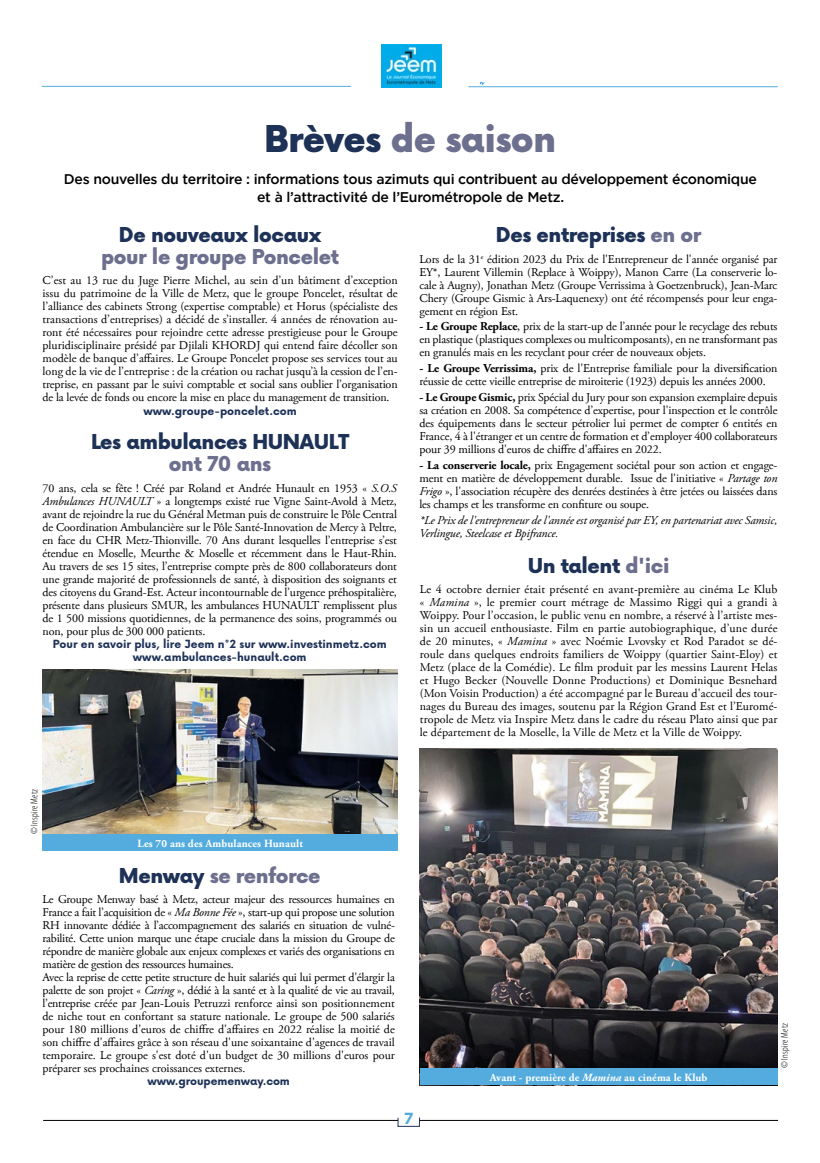
<style>
.page{position:relative;width:820px;height:1163px;background:#fff}
.page>*{position:absolute;margin:0;border:0;box-sizing:border-box;transform-origin:0 0}
.t1{font:900 36px "Now";letter-spacing:-.02em;color:#6d6f8e}
.t2{font:900 20px "Now";letter-spacing:-.02em;color:#1e3258}
.t3{font:900 20px "Now";letter-spacing:-.02em;color:#6d6f8e}
.t4{font:700 16px "Gotham";color:#53acdd}
.t5{font:500 14px/18px "Gotham";letter-spacing:-.02em;color:#000;text-align:center}
.t6{font:12px/13px "Adobe Garamond Pro";letter-spacing:-.01em;color:#000;text-align:justify}
.t7{font:italic 12px/13px "Adobe Garamond Pro";letter-spacing:-.01em;color:#000}
.t8{font:700 11px/13px "Now";color:#1e3258;text-align:center}
.t9{font:700 11px "Adobe Garamond Pro";letter-spacing:.01em;color:#fff}
.t10{font:300 condensed 10px "Myriad Pro";letter-spacing:.02em;color:#000}
.s1{color:#1e3258}
.s2{font-style:italic}
.s3{color:#6d6f8e}
.s4{font-weight:700}
</style>
<div class="page">
<hr style="left:43px;top:1119px;width:734px;height:1px;background:#000">
<div style="left:398px;top:1117px;width:21px;height:9px;background:#fff"></div>
<img style="left:381px;top:45px;width:60px;height:43px">
<hr style="left:468px;top:86px;width:309px;height:1px;background:#53acdd">
<svg style="left:479px;top:82px;width:5px;height:4px"></svg>
<hr style="left:42px;top:86px;width:309px;height:1px;background:#53acdd">
<img style="left:419px;top:748px;width:358px;height:320px">
<img style="left:43px;top:669px;width:355px;height:165px">
<div style="left:43px;top:834px;width:355px;height:16px;background:#53acdd"></div>
<div style="left:419px;top:1068px;width:358px;height:16px;background:#53acdd"></div>
<h1 class="t1" style="left:264px;top:112px;width:293px"><span class="s1">Brèves</span> de saison</h1>
<p class="t5" style="left:64px;top:170px;width:694px">Des nouvelles du territoire : informations tous azimuts qui contribuent au développement économique et à l’attractivité de l’Eurométropole de Metz.</p>
<h2 class="t2" style="left:119px;top:220px;width:204px">De nouveaux locaux</h2>
<h2 class="t3" style="left:101px;top:242px;width:239px">pour le groupe Poncelet</h2>
<p class="t6" style="left:43px;top:274px;width:356px">C’est au 13 rue du Juge Pierre Michel, au sein d’un bâtiment d’exception issu du patrimoine de la Ville de Metz, que le groupe Poncelet, résultat de l’alliance des cabinets Strong (expertise comptable) et Horus (spécialiste des transactions d’entreprises) a décidé de s’installer. 4 années de rénovation au&shy;ront été nécessaires pour rejoindre cette adresse prestigieuse pour le Groupe pluridisciplinaire présidé par Djilali KHORDJ qui entend faire décoller son modèle de banque d’affaires. Le Groupe Poncelet propose ses services tout au long de la vie de l’entreprise : de la création ou rachat jusqu’à la cession de l’en&shy;treprise, en passant par le suivi comptable et social sans oublier l’organisation de la levée de fonds ou encore la mise en place du management de transition.</p>
<p class="t8" style="left:143px;top:403px;width:155px">www.groupe-poncelet.com</p>
<h2 class="t2" style="left:91px;top:427px;width:259px">Les ambulances HUNAULT</h2>
<h2 class="t3" style="left:169px;top:449px;width:104px">ont 70 ans</h2>
<p class="t6" style="left:43px;top:481px;width:356px">70 ans, cela se fête ! Créé par Roland et Andrée Hunault en 1953 « <span class="s2">S.O.S Ambulances HUNAULT</span> » a longtemps existé rue Vigne Saint-Avold à Metz, avant de rejoindre la rue du Général Metman puis de construire le Pôle Central de Coordination Ambulancière sur le Pôle Santé-Innovation de Mercy à Peltre, en face du CHR Metz-Thionville. 70 Ans durant lesquelles l’entreprise s’est étendue en Moselle, Meurthe &amp; Moselle et récemment dans le Haut-Rhin.<br>Au travers de ses 15 sites, l’entreprise compte près de 800 collaborateurs dont une grande majorité de professionnels de santé, à disposition des soignants et des citoyens du Grand-Est. Acteur incontournable de l’urgence préhospitalière, présente dans plusieurs SMUR, les ambulances HUNAULT remplissent plus de 1 500 missions quotidiennes, de la permanence des soins, programmés ou non, pour plus de 300 000 patients.</p>
<p class="t8" style="left:53px;top:636px;width:335px">Pour en savoir plus, lire Jeem n°2 sur www.investinmetz.com www.ambulances-hunault.com</p>
<p class="t10" style="left:28px;top:834px;width:47px;rotate:-90deg">© Inspire Metz</p>
<p class="t9" style="left:137px;top:836px;width:167px">Les 70 ans des Ambulances Hunault</p>
<h2 class="t3" style="left:119px;top:860px;width:203px"><span class="s1">Menway</span> se renforce</h2>
<p class="t6" style="left:43px;top:893px;width:353px;text-align:left">Le Groupe Menway basé à Metz, acteur majeur des ressources humaines en France a fait l’acquisition de « <span class="s2">Ma Bonne Fée</span> », start-up qui propose une solution RH innovante dédiée à l’accompagnement des salariés en situation de vulné&shy;rabilité. Cette union marque une étape cruciale dans la mission du Groupe de répondre de manière globale aux enjeux complexes et variés des organisations en matière de gestion des ressources humaines.<br>Avec la reprise de cette petite structure de huit salariés qui lui permet d'élargir la palette de son projet « <span class="s2">Caring</span> », dédié à la santé et à la qualité de vie au travail, l’entreprise créée par Jean-Louis Petruzzi renforce ainsi son positionnement de niche tout en confortant sa stature nationale. Le groupe de 500 salariés pour 180 millions d'euros de chiffre d'affaires en 2022 réalise la moitié de son chiffre d'affaires grâce à son réseau d'une soixantaine d'agences de travail temporaire. Le groupe s'est doté d'un budget de 30 millions d'euros pour préparer ses prochaines croissances externes.</p>
<p class="t8" style="left:147px;top:1074px;width:144px">www.groupemenway.com</p>
<h2 class="t2" style="left:495px;top:220px;width:207px">Des entreprises <span class="s3">en or</span></h2>
<p class="t6" style="left:419px;top:253px;width:359px">Lors de la 31<sup>e</sup> édition 2023 du Prix de l'Entrepreneur de l'année organisé par EY*, Laurent Villemin (Replace à Woippy), Manon Carre (La conserverie lo&shy;cale à Augny), Jonathan Metz (Groupe Verrissima à Goetzenbruck), Jean-Marc Chery (Groupe Gismic à Ars-Laquenexy) ont été récompensés pour leur enga&shy;gement en région Est.</p>
<p class="t6" style="left:419px;top:320px;width:359px"><span class="s4">- Le Groupe Replace</span>, prix de la start-up de l’année pour le recyclage des rebuts en plastique (plastiques complexes ou multicomposants), en ne transformant pas en granulés mais en les recyclant pour créer de nouveaux objets.</p>
<p class="t6" style="left:419px;top:362px;width:359px"><span class="s4">- Le Groupe Verrissima,</span> prix de l'Entreprise familiale pour la diversification réussie de cette vieille entreprise de miroiterie (1923) depuis les années 2000.</p>
<p class="t6" style="left:419px;top:391px;width:359px"><span class="s4">- Le Groupe Gismic,</span> prix Spécial du Jury pour son expansion exemplaire depuis sa création en 2008. Sa compétence d’expertise, pour l'inspection et le contrôle des équipements dans le secteur pétrolier lui permet de compter 6 entités en France, 4 à l'étranger et un centre de formation et d’employer 400 collaborateurs pour 39 millions d'euros de chiffre d'affaires en 2022.</p>
<p class="t6" style="left:419px;top:459px;width:359px"><span class="s4">- La conserverie locale,</span> prix Engagement sociétal pour son action et engage&shy;ment en matière de développement durable. Issue de l'initiative « <span class="s2">Partage ton Frigo</span> », l'association récupère des denrées destinées à être jetées ou laissées dans les champs et les transforme en confiture ou soupe.</p>
<p class="t7" style="left:419px;top:514px;width:359px">*Le Prix de l'entrepreneur de l'année est organisé par EY, en partenariat avec Samsic,<br>Verlingue, Steelcase et Bpifrance.</p>
<h2 class="t2" style="left:527px;top:551px;width:143px">Un talent <span class="s3">d'ici</span></h2>
<p class="t6" style="left:419px;top:583px;width:359px">Le 4 octobre dernier était présenté en avant-première au cinéma Le Klub « <span class="s2">Mamina</span> », le premier court métrage de Massimo Riggi qui a grandi à Woippy. Pour l’occasion, le public venu en nombre, a réservé à l’artiste mes&shy;sin un accueil enthousiaste. Film en partie autobiographique, d’une durée de 20 minutes, « <span class="s2">Mamina</span> » avec Noémie Lvovsky et Rod Paradot se dé&shy;roule dans quelques endroits familiers de Woippy (quartier Saint-Eloy) et Metz (place de la Comédie). Le film produit par les messins Laurent Helas et Hugo Becker (Nouvelle Donne Productions) et Dominique Besnehard (Mon Voisin Production) a été accompagné par le Bureau d'accueil des tour&shy;nages du Bureau des images, soutenu par la Région Grand Est et l’Euromé&shy;tropole de Metz via Inspire Metz dans le cadre du réseau Plato ainsi que par le département de la Moselle, la Ville de Metz et la Ville de Woippy.</p>
<p class="t9" style="left:489px;top:1070px;width:219px">Avant - première de <span class="s2">Mamina</span> au cinéma le Klub</p>
<p class="t10" style="left:778px;top:1068px;width:47px;rotate:-90deg">© Inspire Metz</p>
<h3 class="t4" style="left:403px;top:1107px;width:11px">7</h3>
</div>
